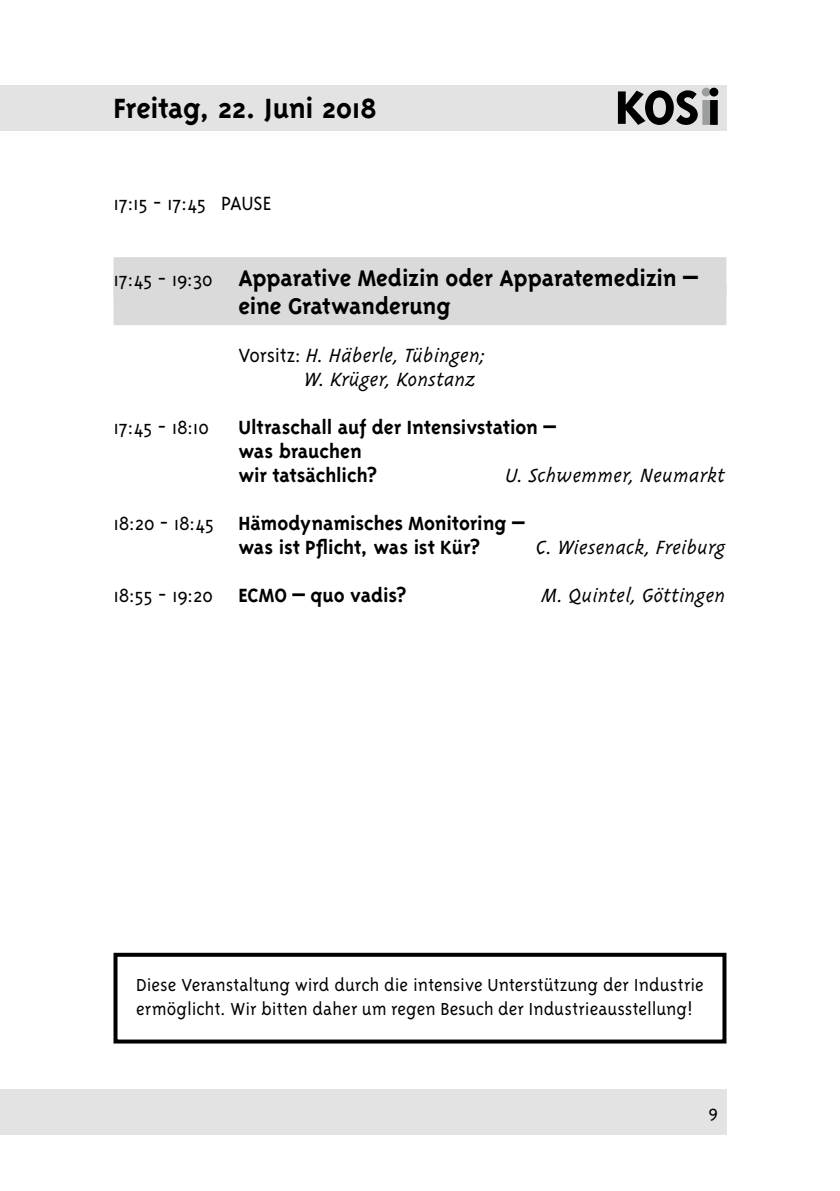
<style>
.page{position:relative;width:840px;height:1191px;background:#fff}
.page>*{position:absolute;margin:0;border:0;box-sizing:border-box;transform-origin:0 0}
.t1{font:800 54px "Triplex";letter-spacing:-.015em;color:#000}
.t2{font:700 32px "Triplex";letter-spacing:-.01em;color:#000}
.t3{font:700 26px/28px "Triplex";letter-spacing:-.01em;color:#000}
.t4{font:700 22px/24px "Triplex";letter-spacing:-.005em;color:#000}
.t5{font:italic 300 22px/24px "Triplex";letter-spacing:-.01em;color:#000}
.t6{font:300 22px "Triplex";letter-spacing:-.015em;color:#000}
.t7{font:300 20px/24px "Triplex";color:#000}
.s1{color:#9c9d9d}
.s2{font-weight:300;font-size:22px}
.s3{font-style:normal}
.s4{font-weight:300;font-style:italic}
.s5{font-weight:300}
</style>
<div class="page">
<div style="left:0;top:1089px;width:726px;height:45px;background:#e3e3e3"></div>
<div style="left:0;top:85px;width:726px;height:45px;background:#e3e3e3"></div>
<div style="left:113px;top:952px;width:613px;height:91px;border:4px solid #000"></div>
<div style="left:113px;top:257px;width:613px;height:40px;background:#dadada"></div>
<div style="left:113px;top:285px;width:613px;height:40px;background:#dadada"></div>
<h2 class="t2" style="left:113px;top:90px;width:264px">Freitag, 22. Juni 2018</h2>
<h1 class="t1" style="left:614px;top:76px;width:108px">KOS<span class="s1">i</span>i</h1>
<p class="t6" style="left:113px;top:191px;width:128px">17:15 - 17:45 Pause</p>
<p class="t3" style="left:238px;top:263px;width:461px;text-indent:-125px"><span class="s2">17:45 - 19:30</span> Apparative Medizin oder Apparatemedizin – eine Gratwanderung</p>
<p class="t5" style="left:304px;top:344px;width:183px;text-indent:-66px"><span class="s3">Vorsitz:</span> H. Häberle, Tübingen;<br>W. Krüger, Konstanz</p>
<p class="t6" style="left:113px;top:415px;width:97px">17:45 - 18:10</p>
<p class="t4" style="left:238px;top:415px;width:319px">Ultraschall auf der Intensivstation – was brauchen<br>wir tatsächlich?</p>
<p class="t4" style="left:113px;top:451px;width:614px;line-height:48px;text-indent:392px"><span class="s4">U. Schwemmer, Neumarkt<br></span><span class="s5">18:20 - 18:45</span> Hämodynamisches Monitoring –</p>
<p class="t4" style="left:238px;top:535px;width:243px">was ist Pflicht, was ist Kür?</p>
<p class="t5" style="left:536px;top:536px;width:191px">C. Wiesenack, Freiburg</p>
<p class="t4" style="left:113px;top:583px;width:294px"><span class="s5">18:55 - 19:20</span> ECMO – quo vadis?</p>
<p class="t5" style="left:541px;top:584px;width:186px">M. Quintel, Göttingen</p>
<p class="t7" style="left:136px;top:972px;width:568px">Diese Veranstaltung wird durch die intensive Unterstützung der Industrie ermöglicht. Wir bitten daher um regen Besuch der Industrieausstellung!</p>
<p class="t7" style="left:708px;top:1100px;width:11px">9</p>
</div>
